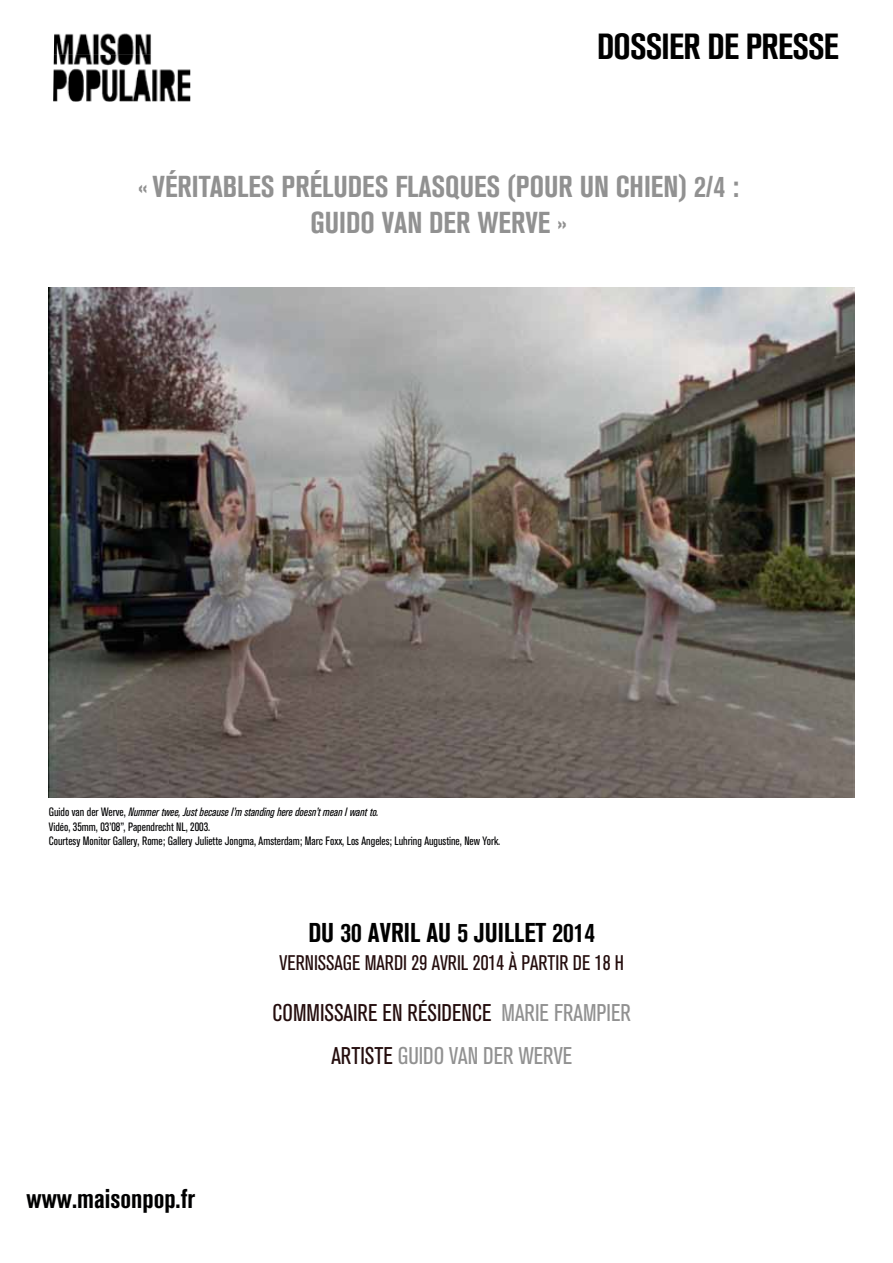
<style>
.page{position:relative;width:893px;height:1263px;background:#fff}
.page>*{position:absolute;margin:0;border:0;box-sizing:border-box;transform-origin:0 0}
.t1{font:700 condensed 36px "Akzidenz Grotesk BQ";letter-spacing:-.02em;color:#000}
.t2{font:700 condensed 30px/36px "Akzidenz Grotesk BQ";color:#919191;text-align:center}
.t3{font:700 condensed 27px "Akzidenz Grotesk BQ";color:#000}
.t4{font:700 condensed 27px "Akzidenz Grotesk BQ";color:#000001}
.t5{font:condensed 24px/43.5px "Akzidenz Grotesk BQ";color:#240d0d;text-align:center}
.t6{font:condensed 21px "Akzidenz Grotesk BQ";color:#240d0d}
.t7{font:condensed 12px/14.4px "Akzidenz Grotesk BQ";color:#000102}
.s1{font-style:italic}
.s2{color:#919191}
</style>
<div class="page">
<img style="left:53px;top:33px;width:137px;height:69px">
<img style="left:49px;top:287px;width:806px;height:510px">
<h1 class="t1" style="left:597px;top:26px;width:243px">DOSSIER DE PRESSE</h1>
<h2 class="t2" style="left:138px;top:169px;width:602px">« VÉRITABLES PRÉLUDES FLASQUES (POUR UN CHIEN) 2/4 :<br>GUIDO VAN DER WERVE »</h2>
<p class="t7" style="left:49px;top:805px;width:453px">Guido van der Werve, <span class="s1">Nummer twee, Just because I’m standing here doesn’t mean I want to.<br></span>Vidéo, 35mm, 03’08”, Papendrecht NL, 2003.<br>Courtesy Monitor Gallery, Rome; Gallery Juliette Jongma, Amsterdam; Marc Foxx, Los Angeles; Luhring Augustine, New York.</p>
<h3 class="t3" style="left:308px;top:918px;width:288px">DU 30 AVRIL AU 5 JUILLET 2014</h3>
<h3 class="t6" style="left:279px;top:950px;width:346px">Vernissage mardi 29 avril 2014 à partir de 18 h</h3>
<h3 class="t4" style="left:27px;top:1183px;width:170px">WWW.MAISONPOP.FR</h3>
<h3 class="t5" style="left:273px;top:991px;width:360px">commissaire en résidence <span class="s2">Marie Frampier </span>artiste <span class="s2">Guido van der werve</span></h3>
</div>
